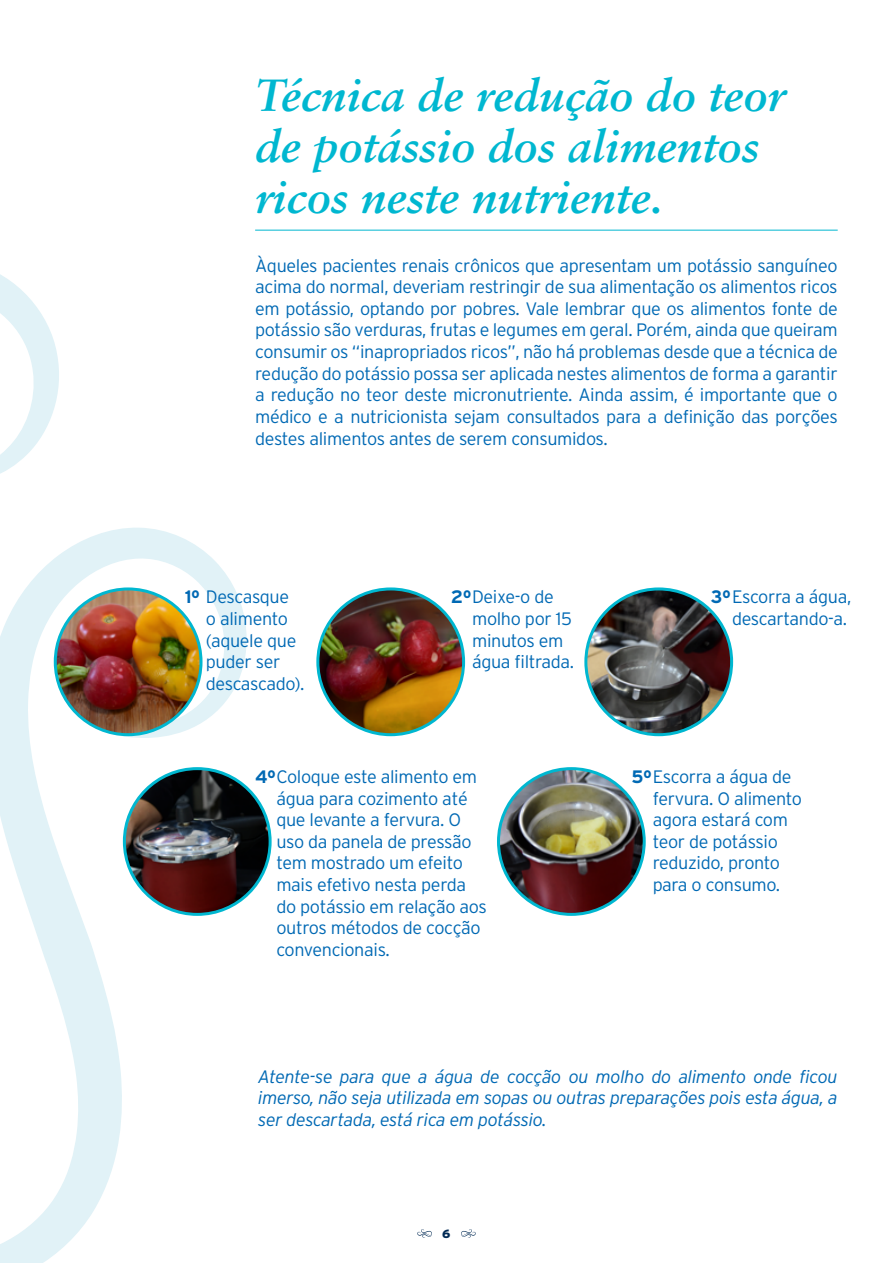
<style>
.page{position:relative;width:893px;height:1263px;background:#fff}
.page>*{position:absolute;margin:0;border:0;box-sizing:border-box;transform-origin:0 0}
.t1{font:italic 700 45px/51px "Sabon LT Std";color:#00b7d0}
.t2{font:300 18px/21.6px "Interstate";letter-spacing:-.02em;color:#0069b4}
.t3{font:italic 300 18px/21.6px "Interstate";letter-spacing:-.02em;color:#0069b4;text-align:justify}
.t4{font:900 12px "Interstate";color:#002a54}
.s1{font-weight:700}
</style>
<div class="page">
<svg style="left:417px;top:1229px;width:15px;height:9px"></svg>
<svg style="left:461px;top:1229px;width:15px;height:9px"></svg>
<svg style="left:0;top:274px;width:59px;height:200px"></svg>
<svg style="left:0;top:527px;width:255px;height:736px"></svg>
<hr style="left:255px;top:230px;width:583px;height:1px;background:#00b7d0">
<img style="left:55px;top:589px;width:146px;height:146px;border-radius:73px">
<div style="left:54px;top:587px;width:148px;height:149px;border:3px solid #00b7d0;border-radius:50%"></div>
<img style="left:318px;top:589px;width:146px;height:146px;border-radius:73px">
<div style="left:316px;top:587px;width:149px;height:149px;border:3px solid #00b7d0;border-radius:50%"></div>
<img style="left:586px;top:589px;width:146px;height:146px;border-radius:73px">
<div style="left:584px;top:587px;width:149px;height:149px;border:3px solid #00b7d0;border-radius:50%"></div>
<img style="left:124px;top:769px;width:146px;height:145px;border-radius:73px">
<div style="left:123px;top:767px;width:149px;height:149px;border:3px solid #00b7d0;border-radius:50%"></div>
<img style="left:498px;top:769px;width:146px;height:145px;border-radius:72px">
<div style="left:497px;top:767px;width:149px;height:149px;border:3px solid #00b7d0;border-radius:50%"></div>
<h1 class="t1" style="left:255px;top:69px;width:531px">Técnica de redução do teor de potássio dos alimentos ricos neste nutriente.</h1>
<p class="t2" style="left:255px;top:254px;width:584px;text-align:justify">Àqueles pacientes renais crônicos que apresentam um potássio sanguíneo acima do normal, deveriam restringir de sua alimentação os alimentos ricos em potássio, optando por pobres. Vale lembrar que os alimentos fonte de potássio são verduras, frutas e legumes em geral. Porém, ainda que queiram consumir os “inapropriados ricos”, não há problemas desde que a técnica de redução do potássio possa ser aplicada nestes alimentos de forma a garantir a redução no teor deste micronutriente. Ainda assim, é importante que o médico e a nutricionista sejam consultados para a definição das porções destes alimentos antes de serem consumidos.</p>
<p class="t2" style="left:206px;top:586px;width:100px;text-indent:-21px"><span class="s1">1º</span> Descasque<br>o alimento (aquele que puder ser descascado).</p>
<p class="t2" style="left:472px;top:586px;width:104px;text-indent:-21px"><span class="s1">2º</span>Deixe-o de molho por 15 minutos em água filtrada.</p>
<p class="t2" style="left:711px;top:586px;width:142px;text-align:right"><span class="s1">3º</span>Escorra a água, descartando-a.</p>
<p class="t2" style="left:276px;top:766px;width:212px;text-indent:-21px"><span class="s1">4º</span>Coloque este alimento em água para cozimento até que levante a fervura. O uso da panela de pressão tem mostrado um efeito mais efetivo nesta perda do potássio em relação aos outros métodos de cocção convencionais.</p>
<p class="t2" style="left:653px;top:766px;width:151px;text-indent:-21px"><span class="s1">5º</span>Escorra a água de fervura. O alimento agora estará com teor de potássio reduzido, pronto para o consumo.</p>
<p class="t3" style="left:258px;top:1065px;width:581px">Atente-se para que a água de cocção ou molho do alimento onde ficou imerso, não seja utilizada em sopas ou outras preparações pois esta água, a ser descartada, está rica em potássio.</p>
<p class="t4" style="left:442px;top:1226px;width:10px">6</p>
</div>
